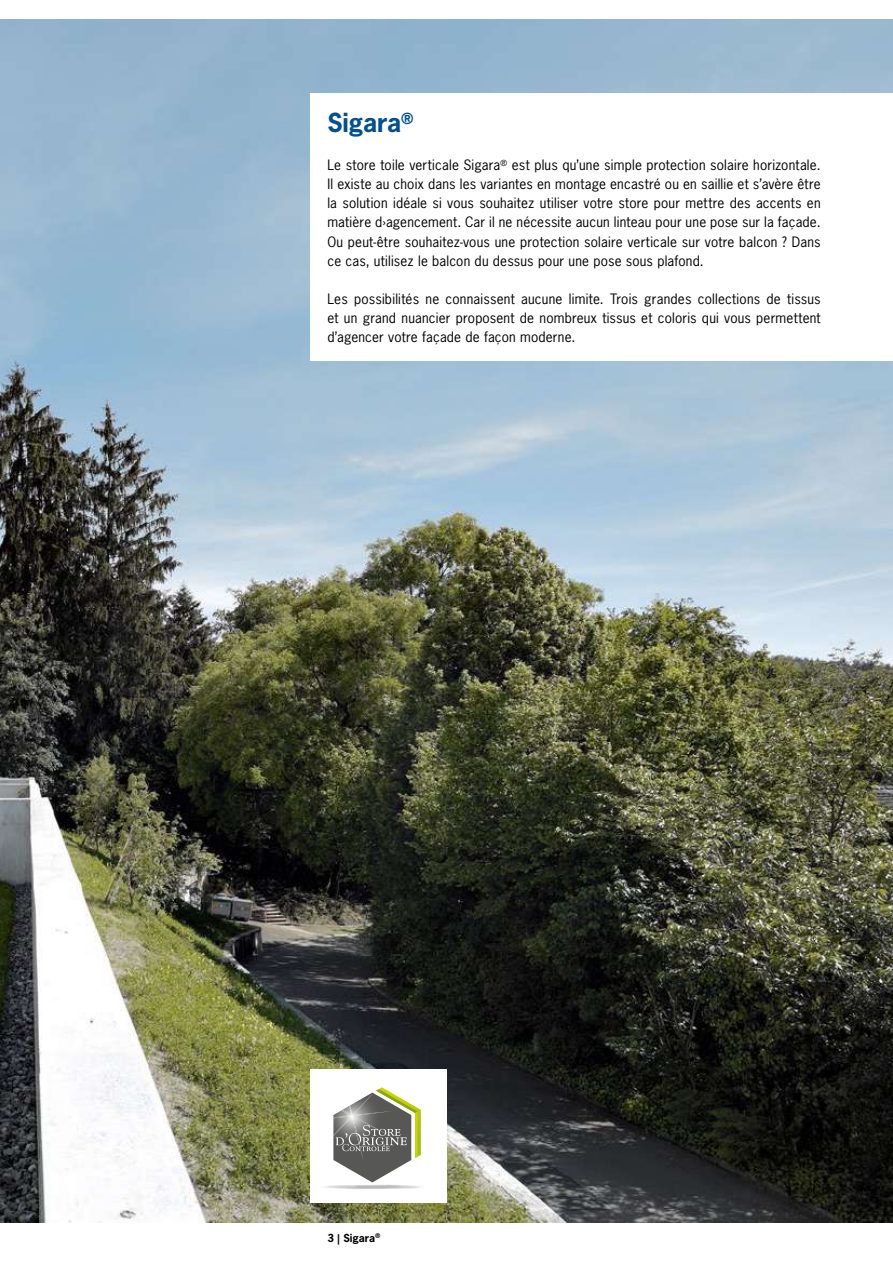
<style>
.page{position:relative;width:893px;height:1263px;background:#fff}
.page>*{position:absolute;margin:0;border:0;box-sizing:border-box;transform-origin:0 0}
.t1{font:700 24.75px "News Gothic";letter-spacing:-.01em;color:#005092}
.t2{font:13.5px/19.2px "News Gothic";letter-spacing:.015em;color:#000;text-align:justify}
.t3{font:700 10.5px "News Gothic";color:#000}
</style>
<div class="page">
<img style="left:0;top:19px;width:893px;height:1203px">
<div style="left:310px;top:94px;width:583px;height:267px;background:#fff"></div>
<div style="left:310px;top:1069px;width:136px;height:134px;background:#fff"></div>
<svg style="left:333px;top:1087px;width:88px;height:95px"></svg>
<h1 class="t1" style="left:327px;top:106px;width:88px">Sigara<sup>®</sup></h1>
<p class="t2" style="left:327px;top:155px;width:495px">Le store toile verticale Sigara<sup>®</sup> est plus qu’une simple protection solaire horizontale.<br>Il existe au choix dans les variantes en montage encastré ou en saillie et s’avère être la solution idéale si vous souhaitez utiliser votre store pour mettre des accents en matière d›agencement. Car il ne nécessite aucun linteau pour une pose sur la façade.<br>Ou peut-être souhaitez-vous une protection solaire verticale sur votre balcon ? Dans ce cas, utilisez le balcon du dessus pour une pose sous plafond.</p>
<p class="t2" style="left:327px;top:289px;width:495px">Les possibilités ne connaissent aucune limite. Trois grandes collections de tissus et un grand nuancier proposent de nombreux tissus et coloris qui vous permettent d’agencer votre façade de façon moderne.</p>
<p class="t3" style="left:327px;top:1231px;width:55px">3 | Sigara<sup>®</sup></p>
</div>
